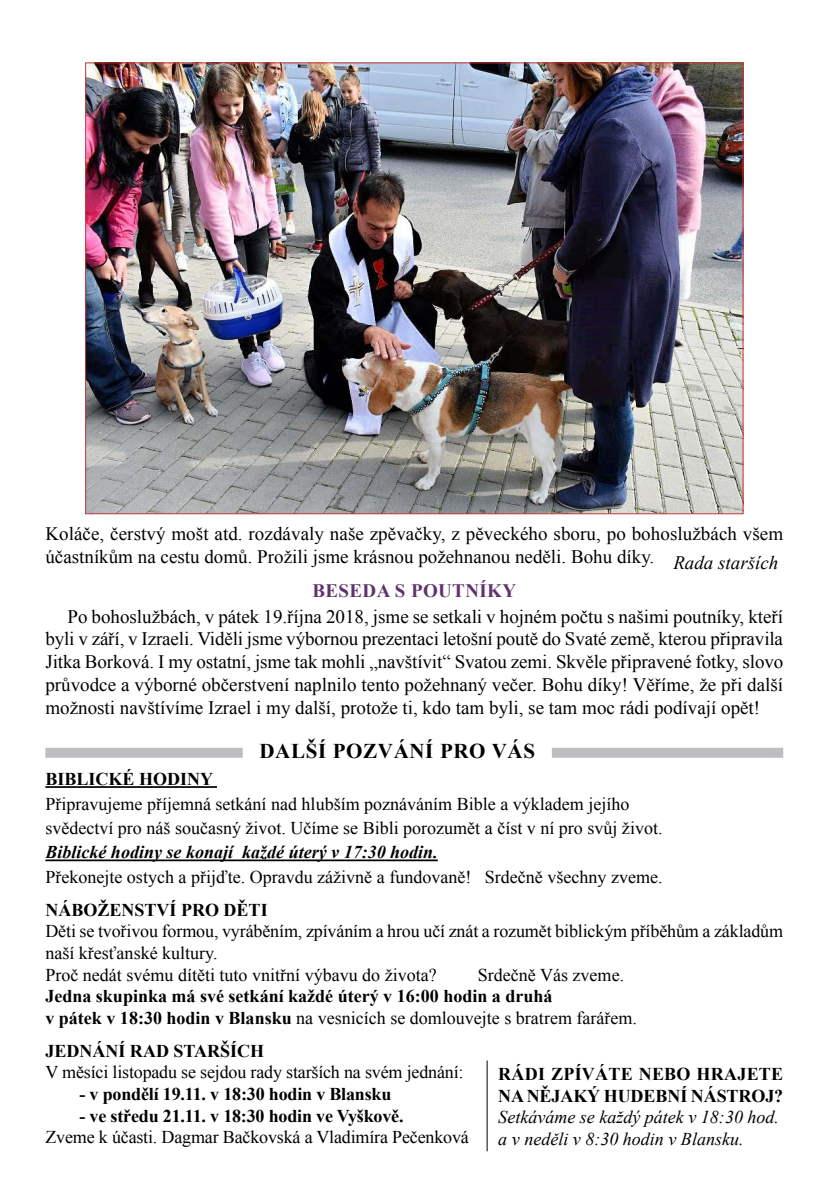
<style>
.page{position:relative;width:840px;height:1191px;background:#fff}
.page>*{position:absolute;margin:0;border:0;box-sizing:border-box;transform-origin:0 0}
.ZN_nadpis_bloku{font:700 21px "Times New Roman";letter-spacing:.03em;color:#000}
.ZN_základní{font:19px/22.8px "Times New Roman";color:#000}
.ZN_nadpis_vlevo{font:700 19px "Times New Roman";letter-spacing:.02em;color:#60326d}
.ZN_základní-2{font:18px/21.6px "Times New Roman";color:#000}
.ZN_základní-3{font:700 18px/21.6px "Times New Roman";color:#000}
.ZN_základní-4{font:italic 18px/21.6px "Times New Roman";color:#000}
.ZN_základní-5{font:italic 700 18px "Times New Roman";color:#000}
.s1{font-style:italic}
.s2{font-weight:700}
</style>
<div class="page">
<img style="left:87px;top:64px;width:654px;height:448px">
<div style="left:45px;top:748px;width:737px;height:10px;background:#bcbec0"></div>
<div style="left:242px;top:746px;width:309px;height:20px;background:#fff"></div>
<hr style="left:45px;top:786px;width:172px;height:2px;background:#000">
<hr style="left:45px;top:859px;width:392px;height:2px;background:#000">
<hr style="left:486px;top:1060px;width:1px;height:91px;background:#000">
<p class="ZN_základní" style="left:45px;top:522px;width:739px">Koláče, čerstvý mošt atd. rozdávaly naše zpěvačky, z pěveckého sboru, po bohoslužbách všem účastníkům na cestu domů. Prožili jsme krásnou požehnanou neděli. Bohu díky. <span class="s1">Rada starších</span></p>
<p class="ZN_nadpis_vlevo" style="left:312px;top:577px;width:205px">BESEDA S POUTNÍKY</p>
<p class="ZN_základní" style="left:45px;top:604px;width:739px;text-align:justify;text-indent:22px">Po bohoslužbách, v pátek 19.října 2018, jsme se setkali v hojném počtu s našimi poutníky, kteří byli v září, v Izraeli. Viděli jsme výbornou prezentaci letošní poutě do Svaté země, kterou připravila Jitka Borková. I my ostatní, jsme tak mohli „navštívit“ Svatou zemi. Skvěle připravené fotky, slovo průvodce a výborné občerstvení naplnilo tento požehnaný večer. Bohu díky! Věříme, že při další možnosti navštívíme Izrael i my další, protože ti, kdo tam byli, se tam moc rádi podívají opět!</p>
<p class="ZN_nadpis_bloku" style="left:259px;top:736px;width:277px">DALŠÍ POZVÁNÍ PRO VÁS</p>
<p class="ZN_základní-3" style="left:45px;top:768px;width:169px">BIBLICKÉ HODINY</p>
<p class="ZN_základní-2" style="left:45px;top:792px;width:585px">Připravujeme příjemná setkání nad hlubším poznáváním Bible a výkladem jejího</p>
<p class="ZN_základní-2" style="left:45px;top:817px;width:618px">svědectví pro náš současný život. Učíme se Bibli porozumět a číst v ní pro svůj život.</p>
<p class="ZN_základní-5" style="left:45px;top:840px;width:394px">Biblické hodiny se konají každé úterý v 17:30 hodin.</p>
<p class="ZN_základní-2" style="left:45px;top:865px;width:618px">Překonejte ostych a přijďte. Opravdu záživně a fundovaně! Srdečně všechny zveme.</p>
<p class="ZN_základní-3" style="left:45px;top:898px;width:224px">NÁBOŽENSTVÍ PRO DĚTI</p>
<p class="ZN_základní-2" style="left:45px;top:920px;width:738px">Děti se tvořivou formou, vyráběním, zpíváním a hrou učí znát a rozumět biblickým příběhům a základům naší křesťanské kultury.</p>
<p class="ZN_základní-2" style="left:45px;top:963px;width:392px">Proč nedát svému dítěti tuto vnitřní výbavu do života?</p>
<p class="ZN_základní-2" style="left:477px;top:963px;width:148px">Srdečně Vás zveme.</p>
<p class="ZN_základní-3" style="left:45px;top:985px;width:508px">Jedna skupinka má své setkání každé úterý v 16:00 hodin a druhá</p>
<p class="ZN_základní-2" style="left:45px;top:1006px;width:592px"><span class="s2">v pátek v 18:30 hodin v Blansku</span> na vesnicích se domlouvejte s bratrem farářem.</p>
<p class="ZN_základní-3" style="left:45px;top:1039px;width:220px">JEDNÁNÍ RAD STARŠÍCH</p>
<p class="ZN_základní-2" style="left:45px;top:1061px;width:419px">V měsíci listopadu se sejdou rady starších na svém jednání:</p>
<p class="ZN_základní-3" style="left:79px;top:1082px;width:313px">- v pondělí 19.11. v 18:30 hodin v Blansku</p>
<p class="ZN_základní-3" style="left:79px;top:1104px;width:325px">- ve středu 21.11. v 18:30 hodin ve Vyškově.</p>
<p class="ZN_základní-2" style="left:45px;top:1126px;width:424px">Zveme k účasti. Dagmar Bačkovská a Vladimíra Pečenková</p>
<p class="ZN_základní-3" style="left:498px;top:1062px;width:286px">RÁDI ZPÍVÁTE NEBO HRAJETE<br>NANĚJAKÝ HUDEBNÍ NÁSTROJ?</p>
<p class="ZN_základní-4" style="left:498px;top:1106px;width:282px">Setkáváme se každý pátek v 18:30 hod. a v neděli v 8:30 hodin v Blansku.</p>
</div>
